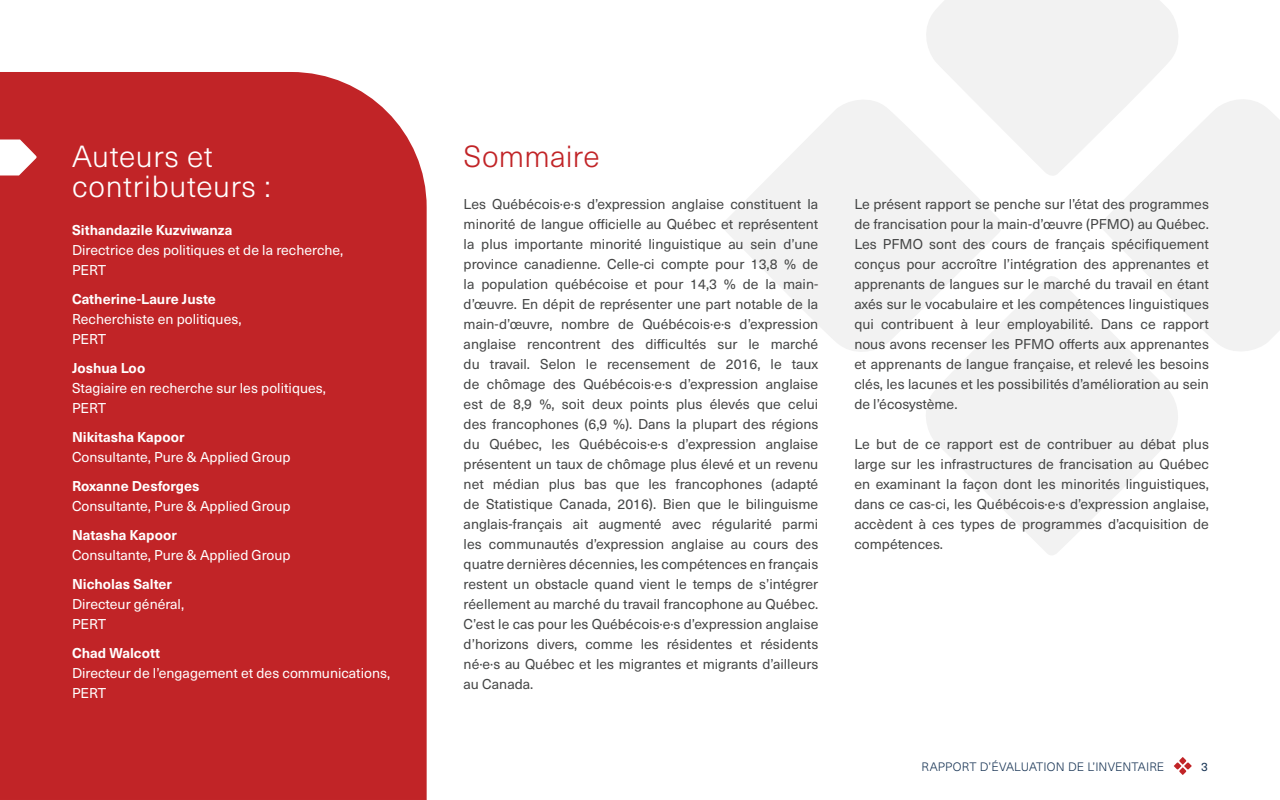
<style>
.page{position:relative;width:1280px;height:800px;background:#fff}
.page>*{position:absolute;margin:0;border:0;box-sizing:border-box;transform-origin:0 0}
.t1{font:300 30px/30px "Neue Haas Unica W1 G";letter-spacing:.025em;color:#fff}
.t2{font:300 30px "Neue Haas Unica W1 G";letter-spacing:.01em;color:#c12427}
.t3{font:14px/20px "Neue Haas Unica W1 G";color:#454646;text-align:justify}
.t4{font:14px/20px "Neue Haas Unica W1 G";color:#fff}
.t5{font:300 12px "Neue Haas Unica W1 G";letter-spacing:.01em;color:#193555}
.t6{font:12px "Neue Haas Unica W1 G";color:#193555}
.s1{font-weight:700}
</style>
<div class="page">
<div style="left:0;top:72px;width:427px;height:728px;background:#c12427"></div>
<svg style="left:1102px;top:99px;width:178px;height:252px;fill:#f2f2f2"></svg>
<svg style="left:926px;top:275px;width:257px;height:280px;fill:#f2f2f2"></svg>
<svg style="left:723px;top:100px;width:281px;height:257px;fill:#f2f2f2"></svg>
<svg style="left:921px;top:0;width:263px;height:177px;fill:#f2f2f2"></svg>
<svg style="left:1174px;top:757px;width:18px;height:18px"></svg>
<svg style="left:0;top:140px;width:37px;height:36px"></svg>
<p class="t1" style="left:72px;top:140px;width:200px">Auteurs et contributeurs :</p>
<p class="t4" style="left:72px;top:219px;width:273px"><span class="s1">Sithandazile Kuzviwanza<br></span>Directrice des politiques et de la recherche,<br>PERT</p>
<p class="t4" style="left:72px;top:288px;width:171px"><span class="s1">Catherine-Laure Juste<br></span>Recherchiste en politiques,<br>PERT</p>
<p class="t4" style="left:72px;top:357px;width:256px"><span class="s1">Joshua Loo<br></span>Stagiaire en recherche sur les politiques,<br>PERT</p>
<p class="t4" style="left:72px;top:426px;width:220px"><span class="s1">Nikitasha Kapoor<br></span>Consultante, Pure &amp; Applied Group</p>
<p class="t4" style="left:72px;top:475px;width:220px"><span class="s1">Roxanne Desforges<br></span>Consultante, Pure &amp; Applied Group</p>
<p class="t4" style="left:72px;top:524px;width:220px"><span class="s1">Natasha Kapoor<br></span>Consultante, Pure &amp; Applied Group</p>
<p class="t4" style="left:72px;top:573px;width:114px"><span class="s1">Nicholas Salter<br></span>Directeur général,<br>PERT</p>
<p class="t4" style="left:72px;top:642px;width:320px"><span class="s1">Chad Walcott<br></span>Directeur de l’engagement et des communications,<br>PERT</p>
<p class="t2" style="left:464px;top:134px;width:137px">Sommaire</p>
<p class="t3" style="left:464px;top:193px;width:356px">Les Québécois·e·s d’expression anglaise constituent la minorité de langue officielle au Québec et représentent la plus importante minorité linguistique au sein d’une province canadienne. Celle-ci compte pour 13,8 % de la population québécoise et pour 14,3 % de la main&shy;d’œuvre. En dépit de représenter une part notable de la main-d’œuvre, nombre de Québécois·e·s d’expression anglaise rencontrent des difficultés sur le marché du travail. Selon le recensement de 2016, le taux de chômage des Québécois·e·s d’expression anglaise est de 8,9 %, soit deux points plus élevés que celui des francophones (6,9 %). Dans la plupart des régions du Québec, les Québécois·e·s d’expression anglaise présentent un taux de chômage plus élevé et un revenu net médian plus bas que les francophones (adapté de Statistique Canada, 2016). Bien que le bilinguisme anglais-français ait augmenté avec régularité parmi les communautés d’expression anglaise au cours des quatre dernières décennies, les compétences en français restent un obstacle quand vient le temps de s’intégrer réellement au marché du travail francophone au Québec.<br>C’est le cas pour les Québécois·e·s d’expression anglaise d’horizons divers, comme les résidentes et résidents né·e·s au Québec et les migrantes et migrants d’ailleurs au Canada.</p>
<p class="t3" style="left:854px;top:193px;width:356px">Le présent rapport se penche sur l’état des programmes de francisation pour la main-d’œuvre (PFMO) au Québec.<br>Les PFMO sont des cours de français spécifiquement conçus pour accroître l’intégration des apprenantes et apprenants de langues sur le marché du travail en étant axés sur le vocabulaire et les compétences linguistiques qui contribuent à leur employabilité. Dans ce rapport nous avons recenser les PFMO offerts aux apprenantes et apprenants de langue française, et relevé les besoins clés, les lacunes et les possibilités d’amélioration au sein de l’écosystème.</p>
<p class="t3" style="left:854px;top:433px;width:356px">Le but de ce rapport est de contribuer au débat plus large sur les infrastructures de francisation au Québec en examinant la façon dont les minorités linguistiques, dans ce cas-ci, les Québécois·e·s d’expression anglaise, accèdent à ces types de programmes d’acquisition de compétences.</p>
<p class="t5" style="left:922px;top:758px;width:244px">RAPPORT D’ÉVALUATION DE L’INVENTAIRE</p>
<p class="t6" style="left:1201px;top:758px;width:8px">3</p>
</div>
